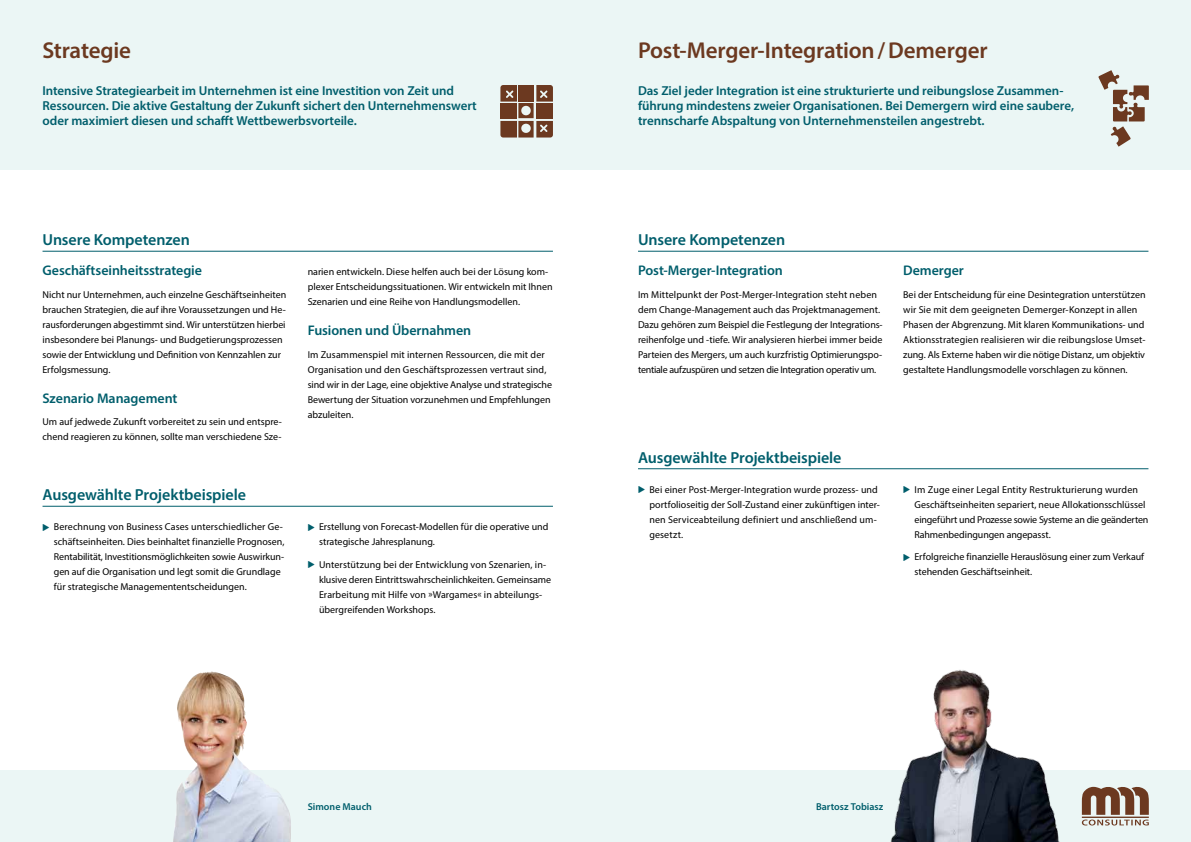
<style>
.page{position:relative;width:1191px;height:842px;background:#fff}
.page>*{position:absolute;margin:0;border:0;box-sizing:border-box;transform-origin:0 0}
.t1{font:600 23px "Myriad Pro";letter-spacing:-.01em;color:#6c3920}
.t2{font:600 16px "Myriad Pro";letter-spacing:-.01em;color:#005e6c}
.t3{font:600 14px "Myriad Pro";letter-spacing:-.005em;color:#005e6c}
.t4{font:600 13px/15px "Myriad Pro";letter-spacing:-.005em;color:#005e6c}
.t5{font:10px/15px "Myriad Pro";color:#000}
.t6{font:600 10px "Myriad Pro";color:#005e6c}
</style>
<div class="page">
<div style="left:0;top:770px;width:1191px;height:72px;background:#ebf6f5"></div>
<svg style="left:1082px;top:786px;width:66px;height:39px"></svg>
<div style="left:0;top:0;width:1191px;height:170px;background:#ebf6f5"></div>
<hr style="left:43px;top:251px;width:510px;height:1px;background:#005e6c">
<hr style="left:43px;top:506px;width:510px;height:1px;background:#005e6c">
<svg style="left:500px;top:85px;width:53px;height:53px"></svg>
<hr style="left:638px;top:251px;width:510px;height:1px;background:#005e6c">
<hr style="left:638px;top:468px;width:510px;height:1px;background:#005e6c">
<svg style="left:1098px;top:70px;width:50px;height:77px"></svg>
<img style="left:890px;top:670px;width:192px;height:172px">
<img style="left:173px;top:671px;width:118px;height:171px">
<h1 class="t1" style="left:43px;top:35px;width:90px">Strategie</h1>
<h3 class="t4" style="left:43px;top:83px;width:436px">Intensive Strategiearbeit im Unternehmen ist eine Investition von Zeit und<br>Ressourcen. Die aktive Gestaltung der Zukunft sichert den Unternehmenswert oder maximiert diesen und schafft Wettbewerbsvorteile.</h3>
<h2 class="t2" style="left:43px;top:229px;width:149px">Unsere Kompetenzen</h2>
<h3 class="t3" style="left:43px;top:261px;width:161px">Geschäftseinheitsstrategie</h3>
<p class="t5" style="left:43px;top:287px;width:245px">Nicht nur Unternehmen, auch einzelne Geschäftseinheiten brauchen Strategien, die auf ihre Voraussetzungen und He&shy;rausforderungen abgestimmt sind. Wir unterstützen hierbei insbesondere bei Planungs- und Budgetierungsprozessen sowie der Entwicklung und Definition von Kennzahlen zur Erfolgsmessung.</p>
<h3 class="t3" style="left:43px;top:389px;width:136px">Szenario Management</h3>
<p class="t5" style="left:43px;top:414px;width:241px">Um auf jedwede Zukunft vorbereitet zu sein und entspre&shy;chend reagieren zu können, sollte man verschiedene Sze-</p>
<p class="t5" style="left:308px;top:264px;width:246px">narien entwickeln. Diese helfen auch bei der Lösung kom&shy;plexer Entscheidungssituationen. Wir entwickeln mit Ihnen<br>Szenarien und eine Reihe von Handlungsmodellen.</p>
<h3 class="t3" style="left:308px;top:321px;width:165px">Fusionen und Übernahmen</h3>
<p class="t5" style="left:308px;top:347px;width:246px">Im Zusammenspiel mit internen Ressourcen, die mit der Organisation und den Geschäftsprozessen vertraut sind, sind wir in der Lage, eine objektive Analyse und strategische Bewertung der Situation vorzunehmen und Empfehlungen abzuleiten.</p>
<h2 class="t2" style="left:43px;top:484px;width:205px">Ausgewählte Projektbeispiele</h2>
<p class="t5" style="left:54px;top:519px;width:232px">Berechnung von Business Cases unterschiedlicher Ge&shy;schäftseinheiten. Dies beinhaltet finanzielle Prognosen, Rentabilität, Investitionsmöglichkeiten sowie Auswirkun&shy;gen auf die Organisation und legt somit die Grundlage für strategische Managemententscheidungen.</p>
<p class="t5" style="left:319px;top:519px;width:231px">Erstellung von Forecast-Modellen für die operative und strategische Jahresplanung.</p>
<p class="t5" style="left:319px;top:557px;width:234px">Unterstützung bei der Entwicklung von Szenarien, in&shy;klusive deren Eintrittswahrscheinlichkeiten. Gemeinsame Erarbeitung mit Hilfe von »Wargames« in abteilungs&shy;übergreifenden Workshops.</p>
<h1 class="t1" style="left:638px;top:35px;width:351px">Post-Merger-Integration/Demerger</h1>
<h3 class="t4" style="left:638px;top:83px;width:437px">Das Ziel jeder Integration ist eine strukturierte und reibungslose Zusammen&shy;führung mindestens zweier Organisationen. Bei Demergern wird eine saubere, trennscharfe Abspaltung von Unternehmensteilen angestrebt.</h3>
<h2 class="t2" style="left:638px;top:229px;width:149px">Unsere Kompetenzen</h2>
<h3 class="t3" style="left:638px;top:261px;width:146px">Post-Merger-Integration</h3>
<p class="t5" style="left:638px;top:287px;width:246px">Im Mittelpunkt der Post-Merger-Integration steht neben dem Change-Management auch das Projektmanagement.<br>Dazu gehören zum Beispiel die Festlegung der Integrations&shy;reihenfolge und -tiefe. Wir analysieren hierbei immer beide Parteien des Mergers, um auch kurzfristig Optimierungspo&shy;tentiale aufzuspüren und setzen die Integration operativ um.</p>
<h3 class="t3" style="left:903px;top:261px;width:62px">Demerger</h3>
<p class="t5" style="left:903px;top:287px;width:244px">Bei der Entscheidung für eine Desintegration unterstützen wir Sie mit dem geeigneten Demerger-Konzept in allen Phasen der Abgrenzung. Mit klaren Kommunikations- und Aktionsstrategien realisieren wir die reibungslose Umset&shy;zung. Als Externe haben wir die nötige Distanz, um objektiv gestaltete Handlungsmodelle vorschlagen zu können.</p>
<h2 class="t2" style="left:638px;top:447px;width:205px">Ausgewählte Projektbeispiele</h2>
<p class="t5" style="left:649px;top:482px;width:232px">Bei einer Post-Merger-Integration wurde prozess- und portfolioseitig der Soll-Zustand einer zukünftigen inter&shy;nen Serviceabteilung definiert und anschließend um&shy;gesetzt.</p>
<p class="t5" style="left:914px;top:482px;width:235px">Im Zuge einer Legal Entity Restrukturierung wurden Geschäftseinheiten separiert, neue Allokationsschlüssel eingeführt und Prozesse sowie Systeme an die geänderten Rahmenbedingungen angepasst.</p>
<p class="t5" style="left:914px;top:549px;width:231px">Erfolgreiche finanzielle Herauslösung einer zum Verkauf stehenden Geschäftseinheit.</p>
<p class="t6" style="left:308px;top:800px;width:66px">Simone Mauch</p>
<p class="t6" style="left:816px;top:800px;width:69px">Bartosz Tobiasz</p>
</div>
